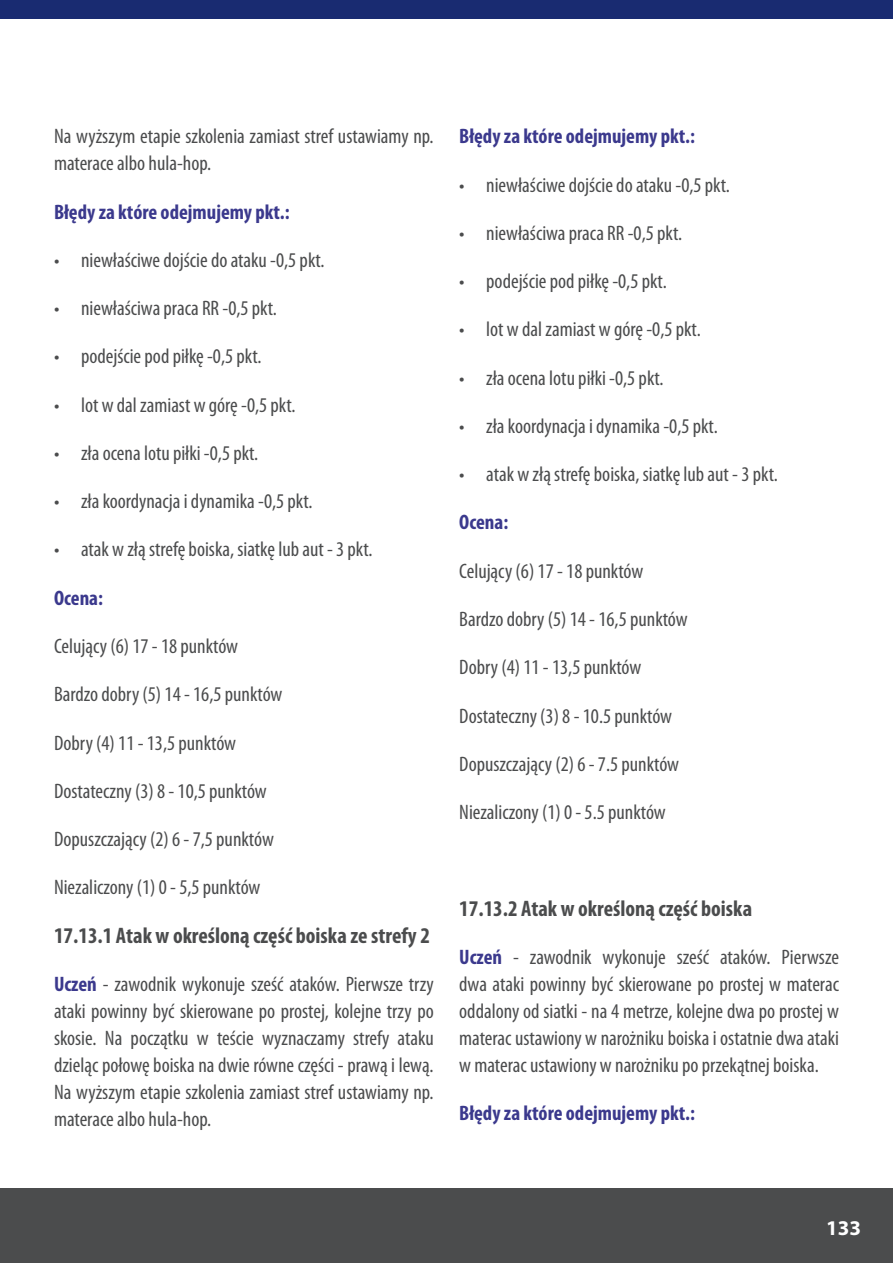
<style>
.page{position:relative;width:893px;height:1263px;background:#fff}
.page>*{position:absolute;margin:0;border:0;box-sizing:border-box;transform-origin:0 0}
.treść{font:700 condensed 22.5px "Myriad Pro";color:#4b4c4d}
.treść-2{font:condensed 21px/27px "Myriad Pro";color:#4b4c4d;text-align:justify}
.treść-3{font:700 condensed 21px "Myriad Pro";color:#3b398d}
.t1{font:700 21px "Myriad Pro";color:#fff}
.s1{font-weight:700;color:#3b398d}
</style>
<div class="page">
<div style="left:0;top:1188px;width:893px;height:75px;background:#4b4c4d"></div>
<div style="left:0;top:0;width:893px;height:18px;background:#192b71"></div>
<p class="treść-2" style="left:54px;top:123px;width:381px">Na wyższym etapie szkolenia zamiast stref ustawiamy np. materace albo hula-hop.</p>
<p class="treść-3" style="left:54px;top:198px;width:237px">Błędy za które odejmujemy pkt.:</p>
<p class="treść-2" style="left:81px;top:246px;width:245px">niewłaściwe dojście do ataku -0,5 pkt.</p>
<p class="treść-2" style="left:81px;top:294px;width:197px">niewłaściwa praca RR -0,5 pkt.</p>
<p class="treść-2" style="left:81px;top:343px;width:182px">podejście pod piłkę -0,5 pkt.</p>
<p class="treść-2" style="left:81px;top:391px;width:216px">lot w dal zamiast w górę -0,5 pkt.</p>
<p class="treść-2" style="left:81px;top:439px;width:179px">zła ocena lotu piłki -0,5 pkt.</p>
<p class="treść-2" style="left:81px;top:487px;width:233px">zła koordynacja i dynamika -0,5 pkt.</p>
<p class="treść-2" style="left:81px;top:536px;width:293px">atak w złą strefę boiska, siatkę lub aut - 3 pkt.</p>
<p class="treść-3" style="left:54px;top:585px;width:51px">Ocena:</p>
<p class="treść-2" style="left:54px;top:632px;width:186px">Celujący (6) 17 - 18 punktów</p>
<p class="treść-2" style="left:54px;top:680px;width:230px">Bardzo dobry (5) 14 - 16,5 punktów</p>
<p class="treść-2" style="left:54px;top:729px;width:184px">Dobry (4) 11 - 13,5 punktów</p>
<p class="treść-2" style="left:54px;top:777px;width:214px">Dostateczny (3) 8 - 10,5 punktów</p>
<p class="treść-2" style="left:54px;top:825px;width:221px">Dopuszczający (2) 6 - 7,5 punktów</p>
<p class="treść-2" style="left:54px;top:874px;width:208px">Niezaliczony (1) 0 - 5,5 punktów</p>
<p class="treść" style="left:54px;top:921px;width:377px">17.13.1 Atak w określoną część boiska ze strefy 2</p>
<p class="treść-2" style="left:54px;top:970px;width:381px"><span class="s1">Uczeń</span> - zawodnik wykonuje sześć ataków. Pierwsze trzy ataki powinny być skierowane po prostej, kolejne trzy po skosie. Na początku w teście wyznaczamy strefy ataku dzieląc połowę boiska na dwie równe części - prawą i lewą.<br>Na wyższym etapie szkolenia zamiast stref ustawiamy np. materace albo hula-hop.</p>
<p class="treść-2" style="left:54px;top:246px;width:7px">•</p>
<p class="treść-2" style="left:54px;top:294px;width:7px">•</p>
<p class="treść-2" style="left:54px;top:343px;width:7px">•</p>
<p class="treść-2" style="left:54px;top:391px;width:7px">•</p>
<p class="treść-2" style="left:54px;top:439px;width:7px">•</p>
<p class="treść-2" style="left:54px;top:487px;width:7px">•</p>
<p class="treść-2" style="left:54px;top:536px;width:7px">•</p>
<p class="treść-3" style="left:459px;top:123px;width:237px">Błędy za które odejmujemy pkt.:</p>
<p class="treść-2" style="left:486px;top:171px;width:245px">niewłaściwe dojście do ataku -0,5 pkt.</p>
<p class="treść-2" style="left:486px;top:219px;width:197px">niewłaściwa praca RR -0,5 pkt.</p>
<p class="treść-2" style="left:486px;top:267px;width:182px">podejście pod piłkę -0,5 pkt.</p>
<p class="treść-2" style="left:486px;top:316px;width:216px">lot w dal zamiast w górę -0,5 pkt.</p>
<p class="treść-2" style="left:486px;top:364px;width:179px">zła ocena lotu piłki -0,5 pkt.</p>
<p class="treść-2" style="left:486px;top:412px;width:233px">zła koordynacja i dynamika -0,5 pkt.</p>
<p class="treść-2" style="left:486px;top:460px;width:293px">atak w złą strefę boiska, siatkę lub aut - 3 pkt.</p>
<p class="treść-3" style="left:459px;top:509px;width:51px">Ocena:</p>
<p class="treść-2" style="left:459px;top:557px;width:186px">Celujący (6) 17 - 18 punktów</p>
<p class="treść-2" style="left:459px;top:605px;width:230px">Bardzo dobry (5) 14 - 16,5 punktów</p>
<p class="treść-2" style="left:459px;top:653px;width:184px">Dobry (4) 11 - 13,5 punktów</p>
<p class="treść-2" style="left:459px;top:702px;width:214px">Dostateczny (3) 8 - 10.5 punktów</p>
<p class="treść-2" style="left:459px;top:750px;width:221px">Dopuszczający (2) 6 - 7.5 punktów</p>
<p class="treść-2" style="left:459px;top:798px;width:208px">Niezaliczony (1) 0 - 5.5 punktów</p>
<p class="treść-2" style="left:459px;top:171px;width:7px">•</p>
<p class="treść-2" style="left:459px;top:219px;width:7px">•</p>
<p class="treść-2" style="left:459px;top:267px;width:7px">•</p>
<p class="treść-2" style="left:459px;top:316px;width:7px">•</p>
<p class="treść-2" style="left:459px;top:364px;width:7px">•</p>
<p class="treść-2" style="left:459px;top:412px;width:7px">•</p>
<p class="treść-2" style="left:459px;top:460px;width:7px">•</p>
<p class="treść" style="left:459px;top:894px;width:294px">17.13.2 Atak w określoną część boiska</p>
<p class="treść-2" style="left:459px;top:943px;width:381px"><span class="s1">Uczeń</span> - zawodnik wykonuje sześć ataków. Pierwsze dwa ataki powinny być skierowane po prostej w materac oddalony od siatki - na 4 metrze, kolejne dwa po prostej w materac ustawiony w narożniku boiska i ostatnie dwa ataki w materac ustawiony w narożniku po przekątnej boiska.</p>
<p class="treść-3" style="left:459px;top:1100px;width:237px">Błędy za które odejmujemy pkt.:</p>
<p class="t1" style="left:826px;top:1214px;width:24px">133</p>
</div>
